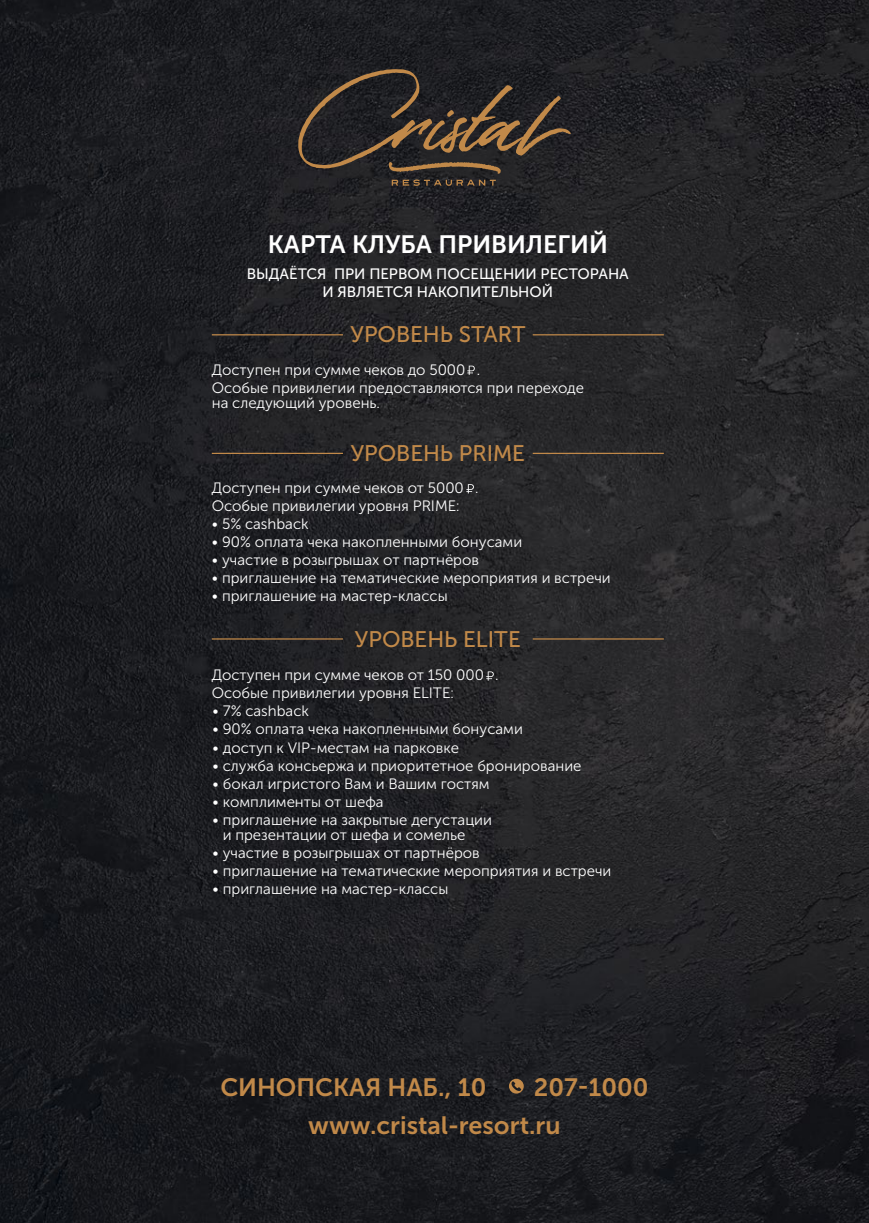
<style>
.page{position:relative;width:869px;height:1223px;background:#fff}
.page>*{position:absolute;margin:0;border:0;box-sizing:border-box;transform-origin:0 0}
.t1{font:25px/38px "Museo Sans Cyrl 700";color:#c18949}
.t2{font:25px "Museo Sans Cyrl 700";color:#fff}
.t3{font:22.5px "Museo Sans Cyrl 500";color:#c18949}
.t4{font:15px/18px "Museo Sans Cyrl 300";color:#fff}
.t5{font:15px/18px "Museo Sans Cyrl 500";color:#fff;text-align:center}
</style>
<div class="page">
<img style="left:0;top:0;width:868px;height:1222px">
<svg style="left:508px;top:1078px;width:15px;height:15px"></svg>
<svg style="left:298px;top:69px;width:272px;height:117px"></svg>
<svg style="left:467px;top:365px;width:7px;height:10px"></svg>
<hr style="left:532px;top:334px;width:131px;height:1px;background:#c18949">
<hr style="left:212px;top:334px;width:131px;height:1px;background:#c18949">
<hr style="left:532px;top:453px;width:131px;height:1px;background:#c18949">
<hr style="left:212px;top:453px;width:131px;height:1px;background:#c18949">
<svg style="left:466px;top:484px;width:7px;height:9px"></svg>
<hr style="left:532px;top:638px;width:131px;height:1px;background:#c18949">
<hr style="left:212px;top:638px;width:131px;height:1px;background:#c18949">
<svg style="left:486px;top:671px;width:7px;height:9px"></svg>
<h1 class="t2" style="left:268px;top:230px;width:341px">КАРТА КЛУБА ПРИВИЛЕГИЙ</h1>
<p class="t5" style="left:247px;top:264px;width:383px">ВЫДАЁТСЯ ПРИ ПЕРВОМ ПОСЕЩЕНИИ РЕСТОРАНА<br>И ЯВЛЯЕТСЯ НАКОПИТЕЛЬНОЙ</p>
<h2 class="t3" style="left:350px;top:322px;width:177px">УРОВЕНЬ START</h2>
<p class="t4" style="left:212px;top:360px;width:373px">Доступен при сумме чеков до 5000 .<br>Особые привилегии предоставляются при переходе</p>
<p class="t4" style="left:212px;top:393px;width:170px">на следующий уровень.</p>
<h2 class="t3" style="left:350px;top:441px;width:176px">УРОВЕНЬ PRIME</h2>
<p class="t4" style="left:212px;top:479px;width:268px">Доступен при сумме чеков от 5000 .<br>Особые привилегии уровня PRIME:</p>
<p class="t4" style="left:211px;top:515px;width:99px">• 5% cashback</p>
<p class="t4" style="left:211px;top:533px;width:312px">• 90% оплата чека накопленными бонусами</p>
<p class="t4" style="left:211px;top:551px;width:269px">• участие в розыгрышах от партнёров</p>
<p class="t4" style="left:211px;top:569px;width:400px">• приглашение на тематические мероприятия и встречи</p>
<p class="t4" style="left:211px;top:587px;width:238px">• приглашение на мастер-классы</p>
<h2 class="t3" style="left:355px;top:627px;width:167px">УРОВЕНЬ ELITE</h2>
<p class="t4" style="left:212px;top:666px;width:288px">Доступен при сумме чеков от 150 000 .<br>Особые привилегии уровня ELITE:</p>
<p class="t4" style="left:212px;top:702px;width:98px">• 7% cashback</p>
<p class="t4" style="left:212px;top:720px;width:312px">• 90% оплата чека накопленными бонусами</p>
<p class="t4" style="left:212px;top:738px;width:248px">• доступ к VIP-местам на парковке</p>
<p class="t4" style="left:212px;top:756px;width:371px">• служба консьержа и приоритетное бронирование</p>
<p class="t4" style="left:212px;top:774px;width:279px">• бокал игристого Вам и Вашим гостям</p>
<p class="t4" style="left:212px;top:792px;width:173px">• комплименты от шефа</p>
<p class="t4" style="left:223px;top:812px;width:271px;line-height:15px;text-indent:-11px">• приглашение на закрытые дегустации и презентации от шефа и сомелье</p>
<p class="t4" style="left:212px;top:843px;width:269px">• участие в розыгрышах от партнёров</p>
<p class="t4" style="left:212px;top:861px;width:400px">• приглашение на тематические мероприятия и встречи</p>
<p class="t4" style="left:212px;top:879px;width:238px">• приглашение на мастер-классы</p>
<h1 class="t1" style="left:220px;top:1068px;width:267px">СИНОПСКАЯ НАБ., 10</h1>
<h1 class="t1" style="left:308px;top:1068px;width:341px;text-indent:225px">207-1000 www.cristal-resort.ru</h1>
</div>
